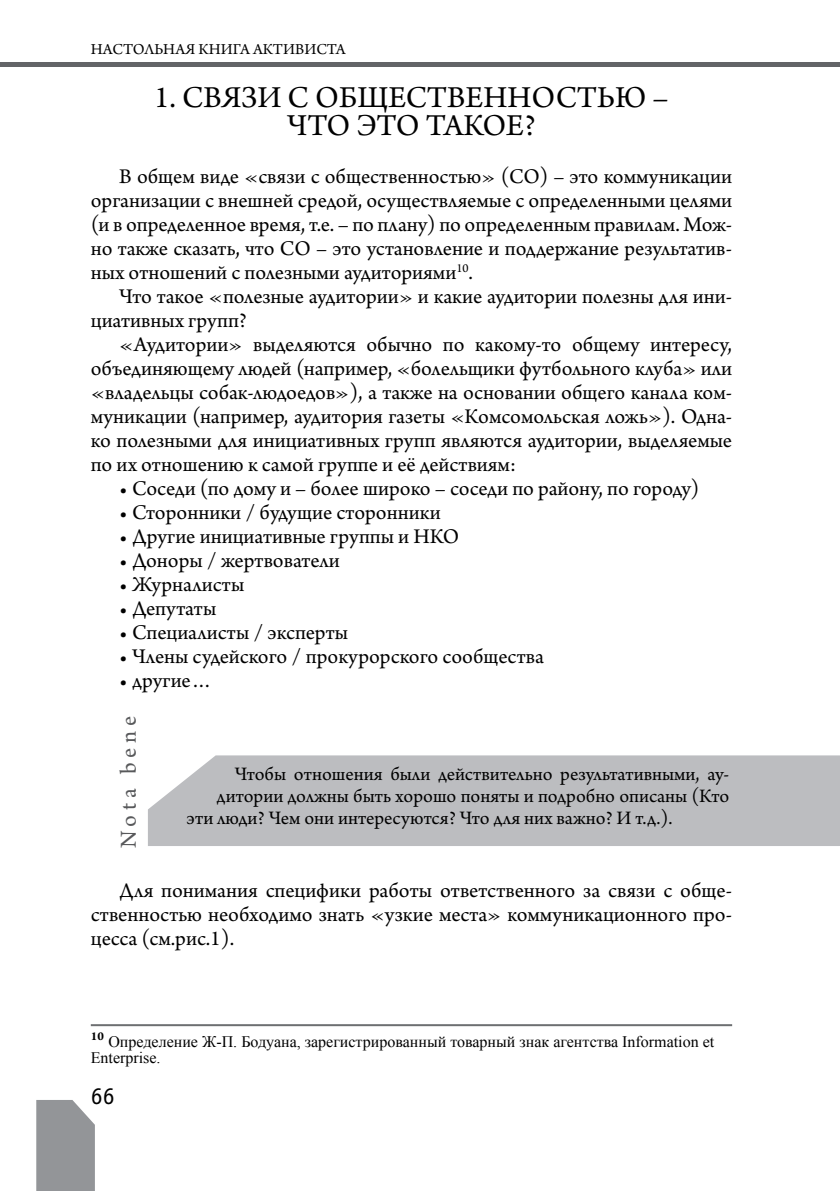
<style>
.page{position:relative;width:840px;height:1191px;background:#fff}
.page>*{position:absolute;margin:0;border:0;box-sizing:border-box;transform-origin:0 0}
.t1{font:32px/28px "Arno Pro";color:#000;text-align:center}
.t2{font:24px "Arno Pro";letter-spacing:.195em;color:#58595b}
.t3{font:24px "Officina Serif C";color:#000}
.t4{font:22px/24px "Arno Pro";color:#000;text-align:justify}
.t5{font:20px "Arno Pro";color:#000}
.t6{font:16px/16px "Times New Roman";color:#000}
.t7{font:16px "Arno Pro";color:#000}
.t8{font:700 12.8px "Arno Pro";color:#000}
</style>
<div class="page">
<svg style="left:36px;top:1100px;width:59px;height:91px;background:#999b9d"></svg>
<div style="left:0;top:62px;width:839px;height:5px;background:#636467"></div>
<hr style="left:91px;top:1024px;width:640px;height:2px;background:#6d6f71">
<div style="left:148px;top:755px;width:691px;height:91px;background:#bcbdc0"></div>
<p class="t7" style="left:91px;top:40px;width:256px">НАСТОЛЬНАЯ КНИГА АКТИВИСТА</p>
<h1 class="t1" style="left:154px;top:85px;width:515px">1. СВЯЗИ С ОБЩЕСТВЕННОСТЬЮ –<br>ЧТО ЭТО ТАКОЕ?</h1>
<p class="t4" style="left:91px;top:165px;width:642px;text-indent:28px">В общем виде «связи с общественностью» (СО) – это коммуникации организации с внешней средой, осуществляемые с определенными целями (и в определенное время, т.е. – по плану) по определенным правилам. Мож&shy;но также сказать, что СО – это установление и поддержание результатив&shy;ных отношений с полезными аудиториями<sup>10</sup>.</p>
<p class="t4" style="left:91px;top:285px;width:642px;text-indent:28px">Что такое «полезные аудитории» и какие аудитории полезны для ини&shy;циативных групп?</p>
<p class="t4" style="left:91px;top:333px;width:642px;text-indent:28px">«Аудитории» выделяются обычно по какому-то общему интересу, объединяющему людей (например, «болельщики футбольного клуба» или «владельцы собак-людоедов»), а также на основании общего канала ком&shy;муникации (например, аудитория газеты «Комсомольская ложь»). Одна&shy;ко полезными для инициативных групп являются аудитории, выделяемые по их отношению к самой группе и её действиям:</p>
<p class="t4" style="left:119px;top:477px;width:581px">• Соседи (по дому и – более широко – соседи по району, по городу)</p>
<p class="t4" style="left:119px;top:501px;width:323px">• Сторонники / будущие сторонники</p>
<p class="t4" style="left:119px;top:525px;width:341px">• Другие инициативные группы и НКО</p>
<p class="t4" style="left:119px;top:549px;width:222px">• Доноры / жертвователи</p>
<p class="t4" style="left:119px;top:573px;width:126px">• Журналисты</p>
<p class="t4" style="left:119px;top:597px;width:98px">• Депутаты</p>
<p class="t4" style="left:119px;top:621px;width:230px">• Специалисты / эксперты</p>
<p class="t4" style="left:119px;top:645px;width:426px">• Члены судейского / прокурорского сообщества</p>
<p class="t4" style="left:119px;top:669px;width:95px">• другие…</p>
<p class="t2" style="left:115px;top:848px;width:134px;rotate:-90deg">Nota bene</p>
<p class="t5" style="left:234px;top:762px;width:495px">Чтобы отношения были действительно результативными, ау-</p>
<p class="t5" style="left:216px;top:784px;width:514px">дитории должны быть хорошо поняты и подробно описаны (Кто</p>
<p class="t5" style="left:186px;top:806px;width:487px">эти люди? Чем они интересуются? Что для них важно? И т.д.).</p>
<p class="t4" style="left:91px;top:879px;width:642px;text-indent:28px">Для понимания специфики работы ответственного за связи с обще&shy;ственностью необходимо знать «узкие места» коммуникационного про&shy;цесса (см.рис.1).</p>
<p class="t8" style="left:91px;top:1028px;width:15px">10</p>
<p class="t6" style="left:91px;top:1033px;width:624px;text-indent:18px">Определение Ж-П. Бодуана, зарегистрированный товарный знак агентства Information et<br>Enterprise.</p>
<p class="t3" style="left:91px;top:1083px;width:25px">66</p>
</div>
